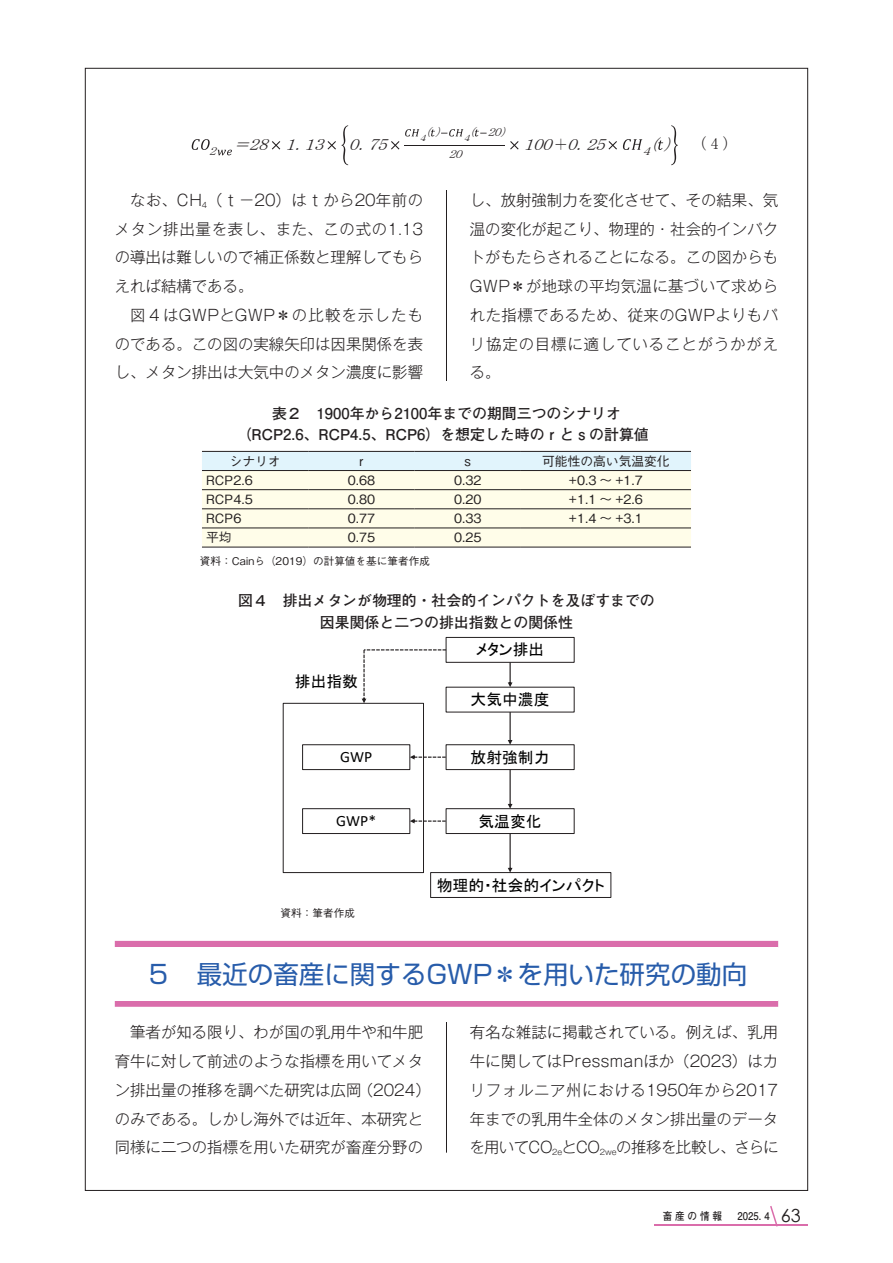
<style>
.page{position:relative;width:893px;height:1263px;background:#fff}
.page>*{position:absolute;margin:0;border:0;box-sizing:border-box;transform-origin:0 0}
.段抜き見出し{font:25.5px "Shin Go Pr 5";color:#275caa}
.t1{font:15.9px "MS P Mincho";color:#231f20;scale:.95 1}
.t2{font:15.75px "MS P Gothic";color:#000}
.t3{font:italic 15.75px "MS P Mincho";color:#231f20}
.t4{font:15.75px "Calibri";color:#000}
.t5{font:15.75px "MS Mincho";color:#231f20}
.本文{font:300 15.45px/28.7px "Gothic MB101 Pr 5";color:#231f20;text-align:justify}
.図表キャプション{font:700 14.85px "Futo Go B101 Pr 5";color:#231f20}
.表中ゴ12Q{font:500 12.75px "Gothic BBB Pro";color:#231f20}
.t6{font:italic 11.25px/21.8px "MS P Mincho";color:#231f20}
.資料_注{font:500 10.65px "Gothic BBB Pr 5";color:#231f20}
.t7{font:700 10.65px "Futo Go B101 Pro";letter-spacing:.3em;color:#231f20;scale:.9 1}
.s1{font-family:"Century Gothic";font-weight:400;font-size:18px}
</style>
<div class="page">
<hr style="left:446px;top:106px;width:1px;height:1046px;background:#231f20">
<svg style="left:655px;top:1225px;width:153px;height:1px"></svg>
<svg style="left:769px;top:1206px;width:10px;height:21px"></svg>
<div style="left:100px;top:382px;width:693px;height:551px;background:#fff"></div>
<div style="left:115px;top:102px;width:663px;height:88px;background:#fff"></div>
<svg style="left:192px;top:139px;width:18px;height:11px"></svg>
<svg style="left:217px;top:150px;width:15px;height:5px"></svg>
<svg style="left:272px;top:141px;width:8px;height:9px"></svg>
<svg style="left:327px;top:125px;width:21px;height:40px"></svg>
<svg style="left:391px;top:141px;width:8px;height:9px"></svg>
<svg style="left:405px;top:129px;width:14px;height:7px"></svg>
<svg style="left:431px;top:129px;width:4px;height:7px"></svg>
<svg style="left:441px;top:129px;width:22px;height:7px"></svg>
<svg style="left:475px;top:129px;width:12px;height:7px"></svg>
<hr style="left:404px;top:145px;width:101px;height:1px;background:#231f20">
<svg style="left:510px;top:141px;width:9px;height:9px"></svg>
<svg style="left:608px;top:139px;width:34px;height:11px"></svg>
<svg style="left:658px;top:141px;width:5px;height:9px"></svg>
<svg style="left:671px;top:125px;width:7px;height:40px"></svg>
<svg style="left:202px;top:452px;width:489px;height:95px;background:#f5f7e9"></svg>
<hr style="left:202px;top:451px;width:106px;height:1px;background:#231f20">
<hr style="left:308px;top:451px;width:107px;height:1px;background:#231f20">
<hr style="left:415px;top:451px;width:106px;height:1px;background:#231f20">
<hr style="left:521px;top:451px;width:170px;height:1px;background:#231f20">
<hr style="left:202px;top:470px;width:106px;height:1px;background:#231f20">
<hr style="left:308px;top:470px;width:107px;height:1px;background:#231f20">
<hr style="left:415px;top:470px;width:106px;height:1px;background:#231f20">
<hr style="left:521px;top:470px;width:170px;height:1px;background:#231f20">
<hr style="left:202px;top:489px;width:106px;height:1px;background:#231f20">
<hr style="left:308px;top:489px;width:107px;height:1px;background:#231f20">
<hr style="left:415px;top:489px;width:106px;height:1px;background:#231f20">
<hr style="left:521px;top:489px;width:170px;height:1px;background:#231f20">
<hr style="left:202px;top:508px;width:106px;height:1px;background:#231f20">
<hr style="left:308px;top:508px;width:107px;height:1px;background:#231f20">
<hr style="left:415px;top:508px;width:106px;height:1px;background:#231f20">
<hr style="left:521px;top:508px;width:170px;height:1px;background:#231f20">
<hr style="left:202px;top:528px;width:106px;height:1px;background:#231f20">
<hr style="left:308px;top:528px;width:107px;height:1px;background:#231f20">
<hr style="left:415px;top:528px;width:106px;height:1px;background:#231f20">
<hr style="left:521px;top:528px;width:170px;height:1px;background:#231f20">
<hr style="left:202px;top:547px;width:106px;height:1px;background:#231f20">
<hr style="left:308px;top:547px;width:107px;height:1px;background:#231f20">
<hr style="left:415px;top:547px;width:106px;height:1px;background:#231f20">
<hr style="left:521px;top:547px;width:170px;height:1px;background:#231f20">
<div style="left:446px;top:637px;width:128px;height:26px;border:1px solid #231f20"></div>
<div style="left:446px;top:744px;width:128px;height:26px;border:1px solid #231f20"></div>
<div style="left:446px;top:808px;width:128px;height:26px;border:1px solid #231f20"></div>
<div style="left:430px;top:872px;width:181px;height:26px;border:1px solid #231f20"></div>
<div style="left:302px;top:744px;width:108px;height:26px;border:1px solid #231f20"></div>
<div style="left:302px;top:808px;width:108px;height:26px;border:1px solid #231f20"></div>
<svg style="left:508px;top:662px;width:4px;height:25px"></svg>
<svg style="left:508px;top:712px;width:4px;height:33px"></svg>
<svg style="left:508px;top:769px;width:4px;height:40px"></svg>
<svg style="left:508px;top:833px;width:4px;height:39px"></svg>
<svg style="left:410px;top:755px;width:36px;height:4px"></svg>
<svg style="left:410px;top:819px;width:36px;height:4px"></svg>
<div style="left:283px;top:703px;width:141px;height:170px;border:1px solid #231f20"></div>
<svg style="left:362px;top:649px;width:84px;height:54px"></svg>
<svg style="left:115px;top:941px;width:663px;height:66px;background:#dd7ab2"></svg>
<div style="left:115px;top:947px;width:663px;height:53px;background:#fff"></div>
<p class="t3" style="left:209px;top:136px;width:121px"><sub>２</sub> ＝２８ １．１３</p>
<p class="t3" style="left:349px;top:136px;width:45px">０．７５</p>
<p class="t6" style="left:420px;top:121px;width:26px"><sub>４</sub>（）</p>
<p class="t6" style="left:448px;top:121px;width:63px;text-indent:15px"><sub>４</sub>（ ２０）<br>２０</p>
<p class="t3" style="left:523px;top:136px;width:88px">１００ ０．２５</p>
<p class="t3" style="left:643px;top:136px;width:35px"><sub>４</sub>（）</p>
<p class="t1" style="left:553px;top:136px;width:17px">＋</p>
<p class="t5" style="left:691px;top:136px;width:49px">（4）</p>
<p class="本文" style="left:115px;top:184px;width:310px;text-indent:15px">なお、CH<sub>4</sub>（ｔ−20）はｔから20年前のメタン排出量を表し、また、この式の1.13の導出は難しいので補正係数と理解してもらえれば結構である。</p>
<p class="本文" style="left:115px;top:299px;width:310px;text-indent:15px">図４はGWPとGWP＊の比較を示したものである。この図の実線矢印は因果関係を表し、メタン排出は大気中のメタン濃度に影響</p>
<p class="本文" style="left:470px;top:184px;width:310px">し、放射強制力を変化させて、その結果、気温の変化が起こり、物理的・社会的インパクトがもたらされることになる。この図からもGWP＊が地球の平均気温に基づいて求められた指標であるため、従来のGWPよりもパリ協定の目標に適していることがうかがえる。</p>
<p class="図表キャプション" style="left:272px;top:402px;width:350px">表２　1900年から2100年までの期間三つのシナリオ</p>
<p class="図表キャプション" style="left:237px;top:423px;width:414px">（RCP2.6、RCP4.5、RCP6）を想定した時のｒとｓの計算値</p>
<p class="表中ゴ12Q" style="left:230px;top:451px;width:53px">シナリオ</p>
<p class="表中ゴ12Q" style="left:359px;top:451px;width:6px">r</p>
<p class="表中ゴ12Q" style="left:465px;top:451px;width:8px">s</p>
<p class="表中ゴ12Q" style="left:542px;top:451px;width:129px">可能性の高い気温変化</p>
<p class="表中ゴ12Q" style="left:206px;top:470px;width:48px">RCP2.6</p>
<p class="表中ゴ12Q" style="left:348px;top:470px;width:29px">0.68</p>
<p class="表中ゴ12Q" style="left:454px;top:470px;width:29px">0.32</p>
<p class="表中ゴ12Q" style="left:569px;top:470px;width:75px">+0.3 ～ +1.7</p>
<p class="表中ゴ12Q" style="left:206px;top:489px;width:48px">RCP4.5</p>
<p class="表中ゴ12Q" style="left:348px;top:489px;width:29px">0.80</p>
<p class="表中ゴ12Q" style="left:454px;top:489px;width:29px">0.20</p>
<p class="表中ゴ12Q" style="left:569px;top:489px;width:75px">+1.1 ～ +2.6</p>
<p class="表中ゴ12Q" style="left:206px;top:508px;width:37px">RCP6</p>
<p class="表中ゴ12Q" style="left:348px;top:508px;width:29px">0.77</p>
<p class="表中ゴ12Q" style="left:454px;top:508px;width:29px">0.33</p>
<p class="表中ゴ12Q" style="left:569px;top:508px;width:75px">+1.4 ～ +3.1</p>
<p class="表中ゴ12Q" style="left:206px;top:527px;width:27px">平均</p>
<p class="表中ゴ12Q" style="left:348px;top:527px;width:29px">0.75</p>
<p class="表中ゴ12Q" style="left:454px;top:527px;width:29px">0.25</p>
<p class="資料_注" style="left:200px;top:552px;width:232px">資料：Cainら（2019）の計算値を基に筆者作成</p>
<p class="図表キャプション" style="left:238px;top:589px;width:418px">図４　排出メタンが物理的・社会的インパクトを及ぼすまでの</p>
<p class="図表キャプション" style="left:320px;top:610px;width:254px">因果関係と二つの排出指数との関係性</p>
<p class="t2" style="left:295px;top:674px;width:65px">排出指数</p>
<p class="t4" style="left:340px;top:746px;width:34px">GWP</p>
<p class="t4" style="left:336px;top:810px;width:41px">GWP*</p>
<p class="資料_注" style="left:281px;top:905px;width:76px">資料：筆者作成</p>
<p class="t2" style="left:476px;top:642px;width:70px">メタン排出</p>
<p class="t2" style="left:471px;top:691px;width:80px">大気中濃度</p>
<p class="t2" style="left:471px;top:749px;width:80px">放射強制力</p>
<p class="t2" style="left:478px;top:813px;width:65px">気温変化</p>
<p class="t2" style="left:437px;top:877px;width:169px">物理的・社会的インパクト</p>
<p class="段抜き見出し" style="left:146px;top:953px;width:603px">５　最近の畜産に関するGWP＊を用いた研究の動向</p>
<p class="本文" style="left:115px;top:1017px;width:317px;text-align:center">筆者が知る限り、わが国の乳用牛や和牛肥<br>育牛に対して前述のような指標を用いてメタン排出量の推移を調べた研究は広岡（2024）のみである。しかし海外では近年、本研究と同様に二つの指標を用いた研究が畜産分野の</p>
<p class="本文" style="left:469px;top:1017px;width:311px">有名な雑誌に掲載されている。例えば、乳用牛に関してはPressmanほか（2023）はカリフォルニア州における1950年から2017年までの乳用牛全体のメタン排出量のデータを用いてCO<sub>2e</sub>とCO<sub>2we</sub>の推移を比較し、さらに</p>
<p class="t7" style="left:663px;top:1208px;width:67px">畜産の情報</p>
<p class="t7" style="left:737px;top:1208px;width:72px">2025. 4 <span class="s1">63</span></p>
</div>
